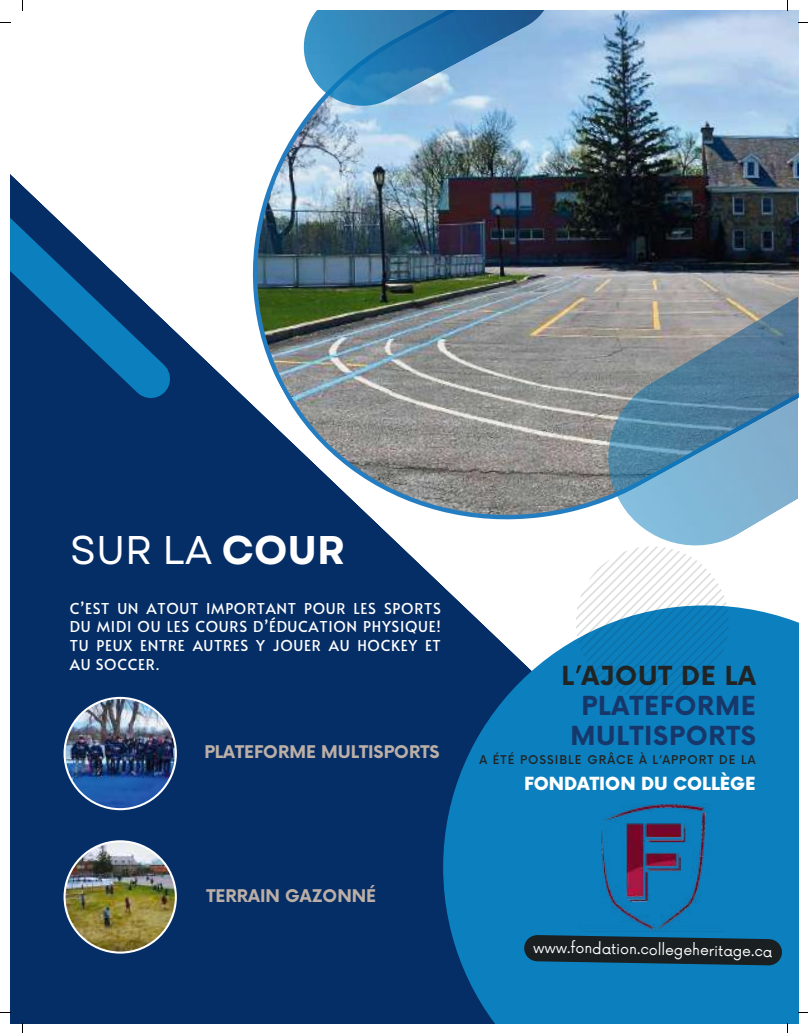
<style>
.page{position:relative;width:808px;height:1033px;background:#fff}
.page>*{position:absolute;margin:0;border:0;box-sizing:border-box;transform-origin:0 0}
.t1{font:40px "Garet";color:#fff}
.t2{font:700 25.62px/30px "Now";letter-spacing:.03em;color:#17376a;text-align:center}
.t3{font:700 25.62px "Now";letter-spacing:.03em;color:#212424}
.t4{font:900 17.62px "Now";color:#fff}
.t5{font:700 17px "Now";color:#bbafa6}
.t6{font:15px/18.6px "Alata";letter-spacing:.045em;color:#fff;text-align:justify}
.t7{font:14.12px "Now";color:#fff}
.t8{font:500 11.75px "Now";letter-spacing:.085em;color:#212424}
.s1{font-weight:700}
</style>
<div class="page">
<div style="left:10px;top:360px;width:453px;height:663px;background:#062e66"></div>
<img style="left:217px;top:360px;width:246px;height:163px">
<img style="left:251px;top:10px;width:547px;height:511px">
<svg style="left:10px;top:174px;width:195px;height:259px"></svg>
<img style="left:596px;top:296px;width:202px;height:250px">
<img style="left:295px;top:10px;width:262px;height:104px">
<img style="left:64px;top:697px;width:113px;height:113px">
<img style="left:64px;top:840px;width:113px;height:113px">
<svg style="left:443px;top:605px;width:355px;height:418px;background:#177cb8"></svg>
<svg style="left:576px;top:546px;width:152px;height:153px"></svg>
<svg style="left:510px;top:921px;width:285px;height:57px;background:#125478"></svg>
<img style="left:580px;top:804px;width:144px;height:127px">
<h1 class="t1" style="left:70px;top:525px;width:276px">SUR LA <span class="s1">COUR</span></h1>
<p class="t6" style="left:70px;top:597px;width:372px">C’EST UN ATOUT IMPORTANT POUR LES SPORTS DU MIDI OU LES COURS D’ÉDUCATION PHYSIQUE!<br>TU PEUX ENTRE AUTRES Y JOUER AU HOCKEY ET AU SOCCER.</p>
<p class="t5" style="left:204px;top:739px;width:237px">PLATEFORME MULTISPORTS</p>
<p class="t5" style="left:206px;top:883px;width:171px">TERRAIN GAZONNÉ</p>
<h2 class="t3" style="left:561px;top:656px;width:196px">L’AJOUT DE LA</h2>
<h2 class="t2" style="left:570px;top:690px;width:187px">PLATEFORME<br>MULTISPORTS</h2>
<p class="t4" style="left:524px;top:770px;width:233px">FONDATION DU COLLÈGE</p>
<p class="t8" style="left:479px;top:750px;width:278px">A ÉTÉ POSSIBLE GRÂCE À L’APPORT DE LA</p>
<p class="t7" style="left:533px;top:936px;width:241px;rotate:1deg">www.fondation.collegeheritage.ca</p>
</div>
